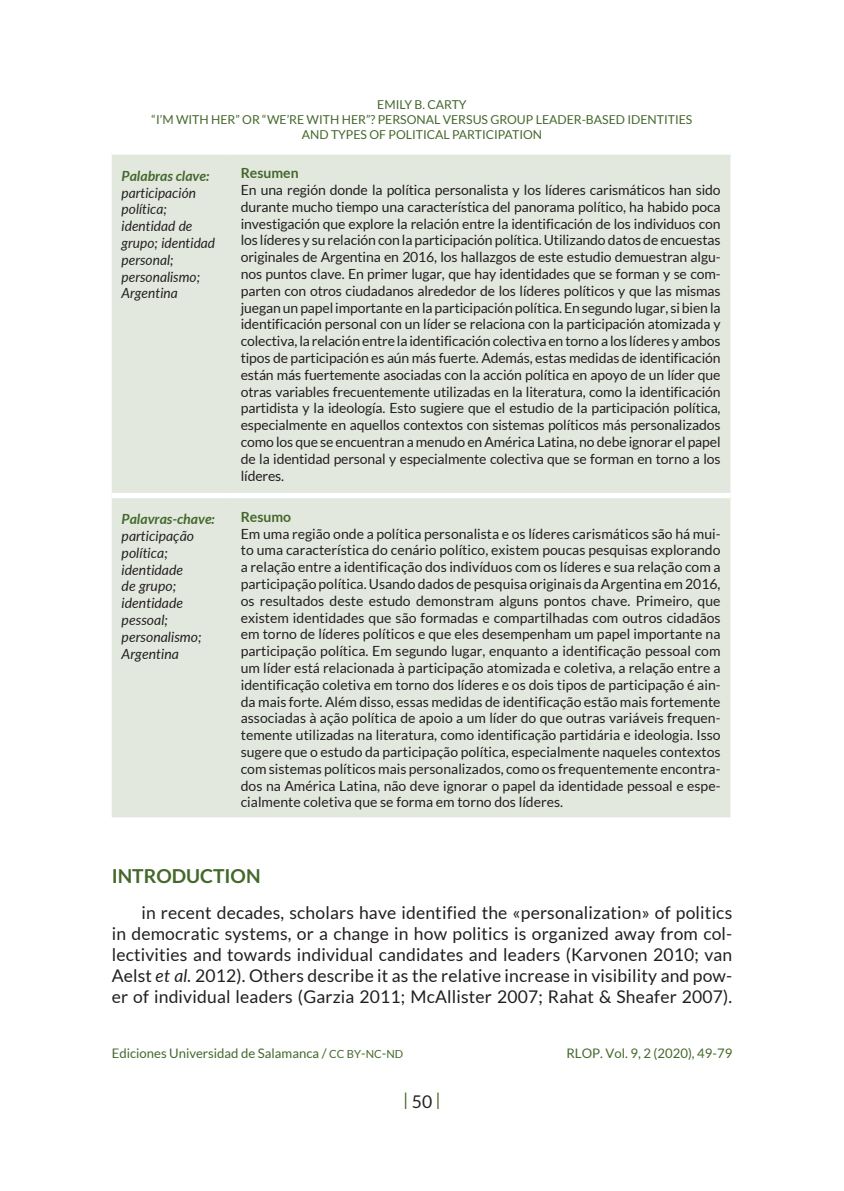
<style>
.page{position:relative;width:844px;height:1191px;background:#fff}
.page>*{position:absolute;margin:0;border:0;box-sizing:border-box;transform-origin:0 0}
.Epigrafe1{font:700 19.25px "Lato";color:#44682b}
.TextoI{font:17.5px/21px "Lato";letter-spacing:.01em;color:#231f20;text-align:justify}
.t1{font:17.5px "Lato";color:#44682b}
.AbstractTexto{font:14px/16.8px "Lato";letter-spacing:-.01em;color:#231f20;text-align:justify}
.ResumoTexto{font:14px/16.8px "Lato";color:#231f20;text-align:justify}
.KeyWords2{font:italic 14px/16.8px "Lato";color:#231f20}
.KeyWords{font:italic 14px/16.8px "Lato";color:#231f20}
.Abstract{font:700 14px "Lato";color:#44682b}
.Resumo{font:700 14px "Lato";color:#44682b}
.t2{font:13.12px "Lato";color:#44682b}
.t3{font:12.25px/14.7px "Lato";color:#44682b;text-align:center}
.s1{font-weight:700;color:#44682b}
.s2{font-style:italic}
.s3{font-family:"Lato Regular SC850";font-size:11.2px}
.s4{font-family:"Lato Regular SC850"}
.s5{color:#231f20}
</style>
<div class="page">
<div style="left:112px;top:155px;width:618px;height:662px;background:#e3e8df"></div>
<div style="left:112px;top:493px;width:119px;height:5px;background:#fff"></div>
<div style="left:231px;top:493px;width:499px;height:5px;background:#fff"></div>
<p class="t3" style="left:151px;top:97px;width:542px">EMILY B. CARTY<br>“I’M WITH HER” OR “WE’RE WITH HER”? PERSONAL VERSUS GROUP LEADER-BASED IDENTITIES<br>AND TYPES OF POLITICAL PARTICIPATION</p>
<p class="KeyWords" style="left:122px;top:167px;width:95px"><span class="s1">Palabras clave: </span>participación política; identidad de grupo; identidad personal; personalismo;<br>Argentina</p>
<p class="Abstract" style="left:241px;top:165px;width:59px">Resumen</p>
<p class="AbstractTexto" style="left:241px;top:181px;width:481px">En una región donde la política personalista y los líderes carismáticos han sido durante mucho tiempo una característica del panorama político, ha habido poca investigación que explore la relación entre la identificación de los individuos con los líderes y su relación con la participación política. Utilizando datos de encuestas originales de Argentina en 2016, los hallazgos de este estudio demuestran algu&shy;nos puntos clave. En primer lugar, que hay identidades que se forman y se com&shy;parten con otros ciudadanos alrededor de los líderes políticos y que las mismas juegan un papel importante en la participación política. En segundo lugar, si bien la identificación personal con un líder se relaciona con la participación atomizada y colectiva, la relación entre la identificación colectiva en torno a los líderes y ambos tipos de participación es aún más fuerte. Además, estas medidas de identificación están más fuertemente asociadas con la acción política en apoyo de un líder que otras variables frecuentemente utilizadas en la literatura, como la identificación partidista y la ideología. Esto sugiere que el estudio de la participación política, especialmente en aquellos contextos con sistemas políticos más personalizados como los que se encuentran a menudo en América Latina, no debe ignorar el papel de la identidad personal y especialmente colectiva que se forman en torno a los líderes.</p>
<p class="KeyWords2" style="left:122px;top:510px;width:95px"><span class="s1">Palavras-chave: </span>participação política; identidade<br>de grupo; identidade pessoal; personalismo;<br>Argentina</p>
<p class="Resumo" style="left:241px;top:508px;width:52px">Resumo</p>
<p class="ResumoTexto" style="left:241px;top:525px;width:481px">Em uma região onde a política personalista e os líderes carismáticos são há mui&shy;to uma característica do cenário político, existem poucas pesquisas explorando a relação entre a identificação dos indivíduos com os líderes e sua relação com a participação política. Usando dados de pesquisa originais da Argentina em 2016, os resultados deste estudo demonstram alguns pontos chave. Primeiro, que existem identidades que são formadas e compartilhadas com outros cidadãos em torno de líderes políticos e que eles desempenham um papel importante na participação política. Em segundo lugar, enquanto a identificação pessoal com um líder está relacionada à participação atomizada e coletiva, a relação entre a identificação coletiva em torno dos líderes e os dois tipos de participação é ain&shy;da mais forte. Além disso, essas medidas de identificação estão mais fortemente associadas à ação política de apoio a um líder do que outras variáveis frequen&shy;temente utilizadas na literatura, como identificação partidária e ideologia. Isso sugere que o estudo da participação política, especialmente naqueles contextos com sistemas políticos mais personalizados, como os frequentemente encontra&shy;dos na América Latina, não deve ignorar o papel da identidade pessoal e espe&shy;cialmente coletiva que se forma em torno dos líderes.</p>
<p class="Epigrafe1" style="left:112px;top:864px;width:150px">INTRODUCTION</p>
<p class="TextoI" style="left:112px;top:901px;width:622px;text-indent:30px">in recent decades, scholars have identified the «personalization» of politics in democratic systems, or a change in how politics is organized away from col&shy;lectivities and towards individual candidates and leaders (Karvonen 2010; van Aelst <span class="s2">et al.</span> 2012). Others describe it as the relative increase in visibility and pow&shy;er of individual leaders (Garzia 2011; McAllister 2007; Rahat &amp; Sheafer 2007).</p>
<p class="t2" style="left:112px;top:1045px;width:293px">Ediciones Universidad de Salamanca / <span class="s3">CC BY</span><span class="s4">-</span><span class="s3">NC</span><span class="s4">-</span><span class="s3">ND</span></p>
<p class="t2" style="left:566px;top:1045px;width:167px">RLOP. Vol. 9, 2 (2020), 49-79</p>
<p class="t1" style="left:403px;top:1089px;width:39px">| <span class="s5">50</span> |</p>
</div>
